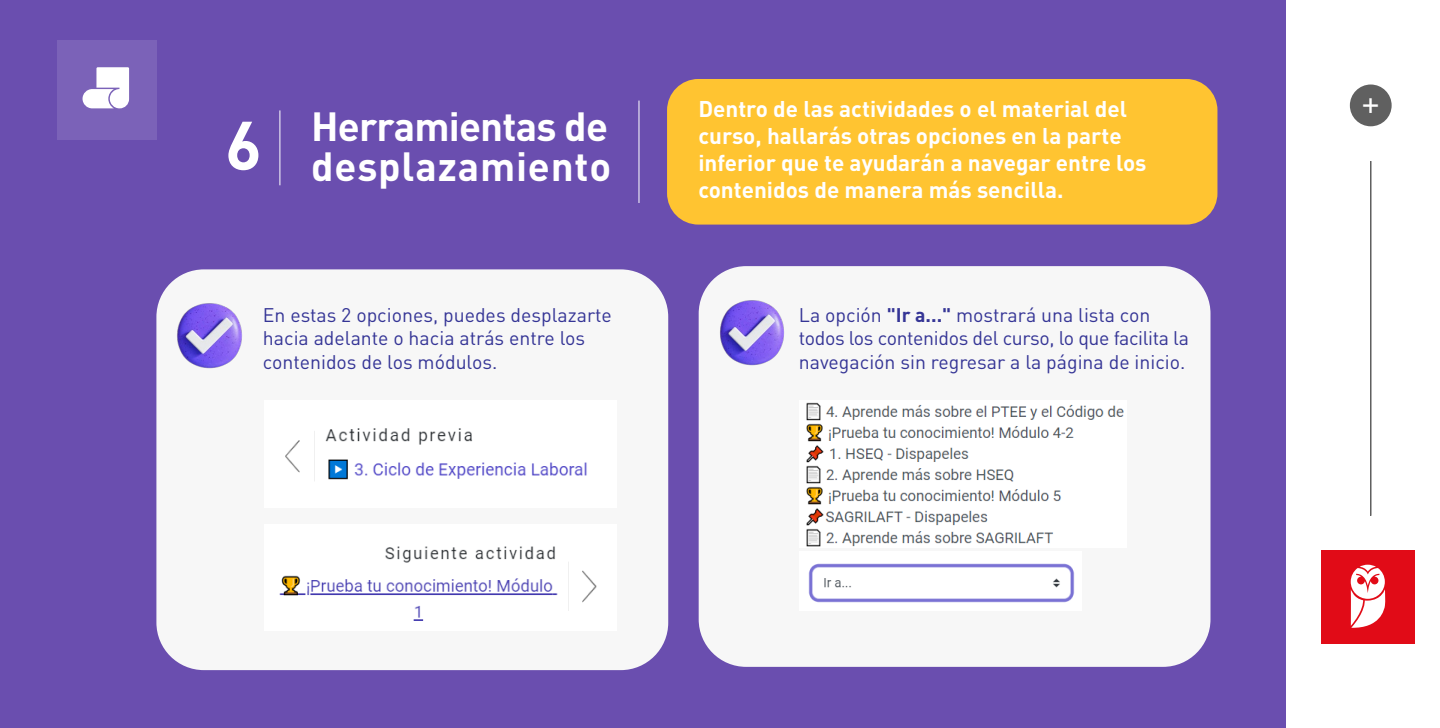
<style>
.page{position:relative;width:1440px;height:728px;background:#fff}
.page>*{position:absolute;margin:0;border:0;box-sizing:border-box;transform-origin:0 0}
.t1{font:700 40.2px/39.2px "DIN";letter-spacing:.015em;color:#fff;text-align:right}
.t2{font:35.17px "DIN";color:#fff}
.t3{font:700 22.5px/27px "DIN";color:#fff}
.t4{font:19.5px/23.4px "DIN";color:#353596}
.s1{font-weight:700}
</style>
<div class="page">
<div style="left:1321px;top:549px;width:94px;height:94px;background:#e10b17"></div>
<svg style="left:1351px;top:564px;width:35px;height:64px"></svg>
<div style="left:1350px;top:84px;width:42px;height:42px;background:#606060;border-radius:50%"></div>
<hr style="left:1370px;top:161px;width:1px;height:354px;background:#606060">
<div style="left:0;top:0;width:1286px;height:728px;background:#6a4eaf"></div>
<svg style="left:57px;top:40px;width:99px;height:99px;background:#8e79c2"></svg>
<hr style="left:280px;top:110px;width:1px;height:75px;background:#fff">
<div style="left:156px;top:269px;width:512px;height:401px;background:#f7f7f7;border-radius:47px"></div>
<img style="left:177px;top:303px;width:65px;height:66px">
<img style="left:285px;top:428px;width:302px;height:52px">
<img style="left:279px;top:546px;width:318px;height:75px">
<div style="left:699px;top:266px;width:512px;height:400px;background:#f7f7f7;border-radius:47px"></div>
<img style="left:720px;top:300px;width:64px;height:66px">
<img style="left:809px;top:563px;width:265px;height:40px">
<img style="left:806px;top:402px;width:318px;height:145px">
<hr style="left:639px;top:101px;width:1px;height:102px;background:#fff">
<div style="left:667px;top:79px;width:550px;height:145px;background:#ffc431;border-radius:31px"></div>
<h1 class="t1" style="left:225px;top:105px;width:388px">Herramientas de<br><sup>6</sup> desplazamiento</h1>
<p class="t3" style="left:698px;top:94px;width:450px">Dentro de las actividades o el material del curso, hallarás otras opciones en la parte inferior que te ayudarán a navegar entre los contenidos de manera más sencilla.</p>
<p class="t4" style="left:263px;top:303px;width:351px">En estas 2 opciones, puedes desplazarte hacia adelante o hacia atrás entre los contenidos de los módulos.</p>
<p class="t4" style="left:799px;top:303px;width:392px">La opción <span class="s1">"Ir a..."</span> mostrará una lista con todos los contenidos del curso, lo que facilita la navegación sin regresar a la página de inicio.</p>
<h2 class="t2" style="left:1362px;top:81px;width:20px">+</h2>
</div>
